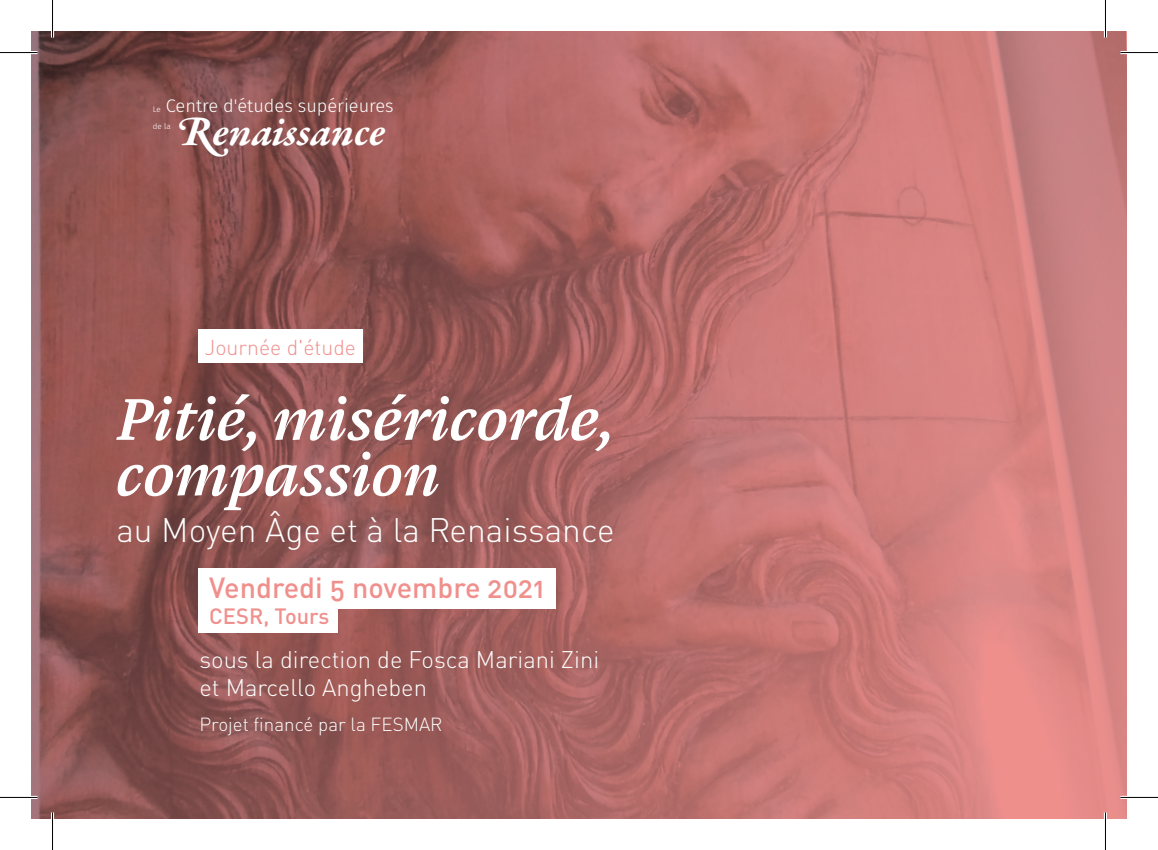
<style>
.page{position:relative;width:1158px;height:850px;background:#fff}
.page>*{position:absolute;margin:0;border:0;box-sizing:border-box;transform-origin:0 0}
.t1{font:italic 500 61.5px/55.5px "Pensum Pro";color:#fff}
.t2{font:italic 700 42.75px "Garamond Premr Pro";color:#fff}
.t3{font:300 33.5px "DIN Pro";color:#fff}
.t4{font:500 28.75px "DIN Pro";color:#f0908d}
.t5{font:300 23.75px/28.5px "DIN Pro";color:#fff}
.t6{font:500 21.75px "DIN Pro";color:#f0908d}
.t7{font:300 21.25px "DIN Pro";color:#f0908d}
.t8{font:300 18.75px "DIN Pro";color:#fff}
.t9{font:300 18.25px "Fira Sans";color:#fff}
.t10{font:300 8px "Fira Sans";color:#fff}
</style>
<div class="page">
<img style="left:31px;top:31px;width:1095px;height:787px">
<div style="left:198px;top:567px;width:358px;height:41px;background:#fff"></div>
<div style="left:198px;top:329px;width:165px;height:34px;background:#fff"></div>
<div style="left:198px;top:591px;width:140px;height:41px;background:#fff"></div>
<hr style="left:0;top:51px;width:38px;height:3px;background:#fff">
<hr style="left:1120px;top:51px;width:37px;height:3px;background:#fff">
<hr style="left:0;top:795px;width:38px;height:3px;background:#fff">
<hr style="left:1120px;top:795px;width:37px;height:3px;background:#fff">
<hr style="left:51px;top:0;width:3px;height:38px;background:#fff">
<hr style="left:51px;top:812px;width:3px;height:37px;background:#fff">
<hr style="left:1103px;top:0;width:3px;height:38px;background:#fff">
<hr style="left:1103px;top:812px;width:3px;height:37px;background:#fff">
<hr style="left:0;top:52px;width:38px;height:1px;background:#000">
<hr style="left:1120px;top:52px;width:37px;height:1px;background:#000">
<hr style="left:0;top:796px;width:38px;height:1px;background:#000">
<hr style="left:1120px;top:796px;width:37px;height:1px;background:#000">
<hr style="left:52px;top:0;width:1px;height:38px;background:#000">
<hr style="left:52px;top:812px;width:1px;height:37px;background:#000">
<hr style="left:1104px;top:0;width:1px;height:38px;background:#000">
<hr style="left:1104px;top:812px;width:1px;height:37px;background:#000">
<p class="t10" style="left:153px;top:104px;width:9px">Le</p>
<p class="t9" style="left:166px;top:93px;width:229px">Centre d'études supérieures</p>
<p class="t10" style="left:153px;top:120px;width:19px">de la</p>
<h2 class="t2" style="left:175px;top:105px;width:211px">Renaissance</h2>
<p class="t7" style="left:205px;top:331px;width:153px">Journée d'étude</p>
<h1 class="t1" style="left:116px;top:390px;width:500px">Pitié, miséricorde, compassion</h1>
<h3 class="t3" style="left:116px;top:504px;width:500px">au Moyen Âge et à la Renaissance</h3>
<p class="t4" style="left:209px;top:564px;width:337px">Vendredi 5 novembre 2021</p>
<p class="t6" style="left:209px;top:598px;width:122px">CESR, Tours</p>
<p class="t5" style="left:199px;top:642px;width:401px">sous la direction de Fosca Mariani Zini et Marcello Angheben</p>
<p class="t8" style="left:199px;top:709px;width:245px">Projet financé par la FESMAR</p>
</div>
